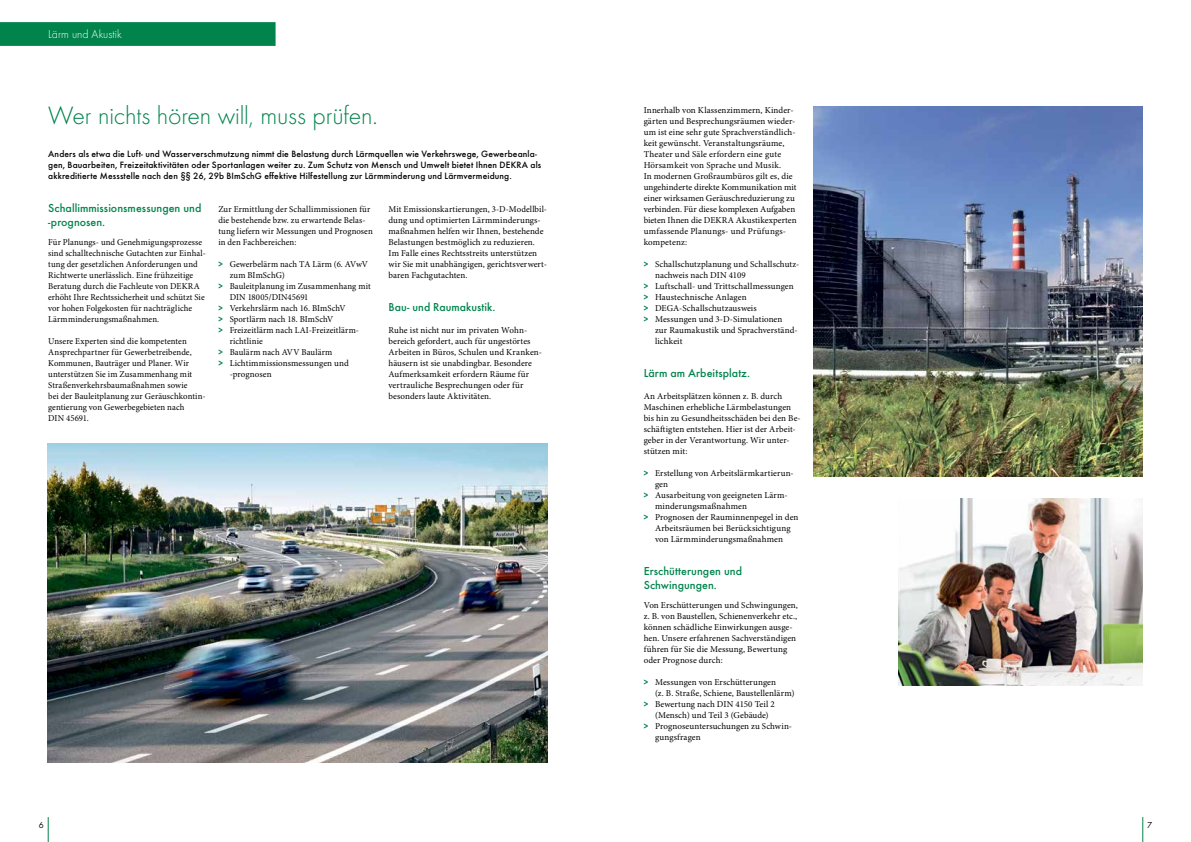
<style>
.page{position:relative;width:1191px;height:842px;background:#fff}
.page>*{position:absolute;margin:0;border:0;box-sizing:border-box;transform-origin:0 0}
.t1{font:300 26px "Futura";letter-spacing:-.01em;color:#00844c}
.t2{font:500 12px/14px "Futura";letter-spacing:.005em;color:#00844c}
.t3{font:300 12px "Futura";color:#fff}
.t4{font:500 9.5px/11px "Futura";letter-spacing:.015em;color:#000}
.t5{font:9px/11px "Minion Pro";letter-spacing:.01em;color:#000}
.t6{font:9px "Futura Boo";color:#000}
.s1{font-family:"Futura Dem";color:#00844c}
</style>
<div class="page">
<svg style="left:0;top:22px;width:275px;height:24px;background:#02844d"></svg>
<svg style="left:48px;top:817px;width:1px;height:25px"></svg>
<svg style="left:1142px;top:817px;width:1px;height:25px"></svg>
<img style="left:814px;top:106px;width:328px;height:370px">
<img style="left:48px;top:443px;width:499px;height:319px">
<img style="left:899px;top:498px;width:243px;height:188px">
<h2 class="t3" style="left:48px;top:27px;width:75px">Lärm und Akustik</h2>
<h1 class="t1" style="left:48px;top:99px;width:331px">Wer nichts hören will, muss prüfen.</h1>
<p class="t4" style="left:48px;top:148px;width:494px">Anders als etwa die Luft- und Wasserverschmutzung nimmt die Belastung durch Lärmquellen wie Verkehrswege, Gewerbeanla&shy;gen, Bauarbeiten, Freizeitaktivitäten oder Sportanlagen weiter zu. Zum Schutz von Mensch und Umwelt bietet Ihnen DEKRA als akkreditierte Messstelle nach den §§ 26, 29b BImSchG effektive Hilfestellung zur Lärmminderung und Lärmvermeidung.</p>
<h2 class="t2" style="left:48px;top:200px;width:155px">Schallimmissionsmessungen und -prognosen.</h2>
<p class="t5" style="left:48px;top:237px;width:159px">Für Planungs- und Genehmigungsprozesse sind schalltechnische Gutachten zur Einhal&shy;tung der gesetzlichen Anforderungen und Richtwerte unerlässlich. Eine frühzeitige Beratung durch die Fachleute von DEKRA erhöht Ihre Rechtssicherheit und schützt Sie vor hohen Folgekosten für nachträgliche Lärmminderungsmaßnahmen.</p>
<p class="t5" style="left:48px;top:336px;width:159px">Unsere Experten sind die kompetenten Ansprechpartner für Gewerbetreibende, Kommunen, Bauträger und Planer. Wir unterstützen Sie im Zusammenhang mit Straßenverkehrsbaumaßnahmen sowie<br>bei der Bauleitplanung zur Geräuschkontin&shy;gentierung von Gewerbegebieten nach<br>DIN 45691.</p>
<p class="t5" style="left:388px;top:204px;width:160px">Mit Emissionskartierungen, 3-D-Modellbil&shy;dung und optimierten Lärmminderungs&shy;maßnahmen helfen wir Ihnen, bestehende Belastungen bestmöglich zu reduzieren.<br>Im Falle eines Rechtsstreits unterstützen wir Sie mit unabhängigen, gerichtsverwert&shy;baren Fachgutachten.</p>
<h2 class="t2" style="left:388px;top:299px;width:108px">Bau- und Raumakustik.</h2>
<p class="t5" style="left:388px;top:325px;width:155px">Ruhe ist nicht nur im privaten Wohn&shy;bereich gefordert, auch für ungestörtes Arbeiten in Büros, Schulen und Kranken&shy;häusern ist sie unabdingbar. Besondere Aufmerksamkeit erfordern Räume für vertrauliche Besprechungen oder für besonders laute Aktivitäten.</p>
<p class="t5" style="left:218px;top:204px;width:156px">Zur Ermittlung der Schallimmissionen für die bestehende bzw. zu erwartende Belas&shy;tung liefern wir Messungen und Prognosen in den Fachbereichen:</p>
<p class="t5" style="left:218px;top:259px;width:151px"><span class="s1">&gt;</span> Gewerbelärm nach TA Lärm (6. AVwV</p>
<p class="t5" style="left:230px;top:270px;width:56px">zum BImSchG)</p>
<p class="t5" style="left:218px;top:281px;width:154px"><span class="s1">&gt;</span> Bauleitplanung im Zusammenhang mit</p>
<p class="t5" style="left:230px;top:292px;width:80px">DIN 18005/DIN45691</p>
<p class="t5" style="left:218px;top:303px;width:129px"><span class="s1">&gt;</span> Verkehrslärm nach 16. BImSchV</p>
<p class="t5" style="left:218px;top:314px;width:117px"><span class="s1">&gt;</span> Sportlärm nach 18. BImSchV</p>
<p class="t5" style="left:218px;top:325px;width:141px"><span class="s1">&gt;</span> Freizeitlärm nach LAI-Freizeitlärm-</p>
<p class="t5" style="left:230px;top:336px;width:35px">richtlinie</p>
<p class="t5" style="left:218px;top:347px;width:116px"><span class="s1">&gt;</span> Baulärm nach AVV Baulärm</p>
<p class="t5" style="left:218px;top:358px;width:132px"><span class="s1">&gt;</span> Lichtimmissionsmessungen und</p>
<p class="t5" style="left:230px;top:369px;width:43px">-prognosen</p>
<p class="t5" style="left:643px;top:105px;width:154px">Innerhalb von Klassenzimmern, Kinder&shy;gärten und Besprechungsräumen wieder&shy;um ist eine sehr gute Sprachverständlich&shy;keit gewünscht. Veranstaltungsräume, Theater und Säle erfordern eine gute Hörsamkeit von Sprache und Musik.<br>In modernen Großraumbüros gilt es, die ungehinderte direkte Kommunikation mit einer wirksamen Geräuschreduzierung zu verbinden. Für diese komplexen Aufgaben bieten Ihnen die DEKRA Akustikexperten umfassende Planungs- und Prüfungs&shy;kompetenz:</p>
<p class="t5" style="left:643px;top:259px;width:157px"><span class="s1">&gt;</span> Schallschutzplanung und Schallschutz-</p>
<p class="t5" style="left:655px;top:270px;width:92px">nachweis nach DIN 4109</p>
<p class="t5" style="left:643px;top:281px;width:152px"><span class="s1">&gt;</span> Luftschall- und Trittschallmessungen</p>
<p class="t5" style="left:643px;top:292px;width:104px"><span class="s1">&gt;</span> Haustechnische Anlagen</p>
<p class="t5" style="left:643px;top:303px;width:115px"><span class="s1">&gt;</span> DEGA-Schallschutzausweis</p>
<p class="t5" style="left:643px;top:314px;width:140px"><span class="s1">&gt;</span> Messungen und 3-D-Simulationen</p>
<p class="t5" style="left:655px;top:325px;width:144px">zur Raumakustik und Sprachverständ-</p>
<p class="t5" style="left:655px;top:336px;width:29px">lichkeit</p>
<h2 class="t2" style="left:643px;top:365px;width:108px">Lärm am Arbeitsplatz.</h2>
<p class="t5" style="left:643px;top:391px;width:159px">An Arbeitsplätzen können z. B. durch Maschinen erhebliche Lärmbelastungen bis hin zu Gesundheitsschäden bei den Be&shy;schäftigten entstehen. Hier ist der Arbeit&shy;geber in der Verantwortung. Wir unter&shy;stützen mit:</p>
<p class="t5" style="left:643px;top:468px;width:152px"><span class="s1">&gt;</span> Erstellung von Arbeitslärmkartierun-</p>
<p class="t5" style="left:655px;top:479px;width:14px">gen</p>
<p class="t5" style="left:643px;top:490px;width:145px"><span class="s1">&gt;</span> Ausarbeitung von geeigneten Lärm-</p>
<p class="t5" style="left:655px;top:501px;width:93px">minderungsmaßnahmen</p>
<p class="t5" style="left:643px;top:512px;width:156px"><span class="s1">&gt;</span> Prognosen der Rauminnenpegel in den</p>
<p class="t5" style="left:655px;top:523px;width:137px">Arbeitsräumen bei Berücksichtigung</p>
<p class="t5" style="left:655px;top:534px;width:129px">von Lärmminderungsmaßnahmen</p>
<h2 class="t2" style="left:643px;top:563px;width:100px">Erschütterungen und<br>Schwingungen.</h2>
<p class="t5" style="left:643px;top:600px;width:156px">Von Erschütterungen und Schwingungen, z. B. von Baustellen, Schienenverkehr etc., können schädliche Einwirkungen ausge&shy;hen. Unsere erfahrenen Sachverständigen führen für Sie die Messung, Bewertung oder Prognose durch:</p>
<p class="t5" style="left:643px;top:677px;width:134px"><span class="s1">&gt;</span> Messungen von Erschütterungen</p>
<p class="t5" style="left:655px;top:688px;width:141px">(z. B. Straße, Schiene, Baustellenlärm)</p>
<p class="t5" style="left:643px;top:699px;width:133px"><span class="s1">&gt;</span> Bewertung nach DIN 4150 Teil 2</p>
<p class="t5" style="left:655px;top:710px;width:115px">(Mensch) und Teil 3 (Gebäude)</p>
<p class="t5" style="left:643px;top:721px;width:150px"><span class="s1">&gt;</span> Prognoseuntersuchungen zu Schwin-</p>
<p class="t5" style="left:655px;top:732px;width:47px">gungsfragen</p>
<p class="t6" style="left:39px;top:819px;width:6px">6</p>
<p class="t6" style="left:1147px;top:819px;width:6px">7</p>
</div>
